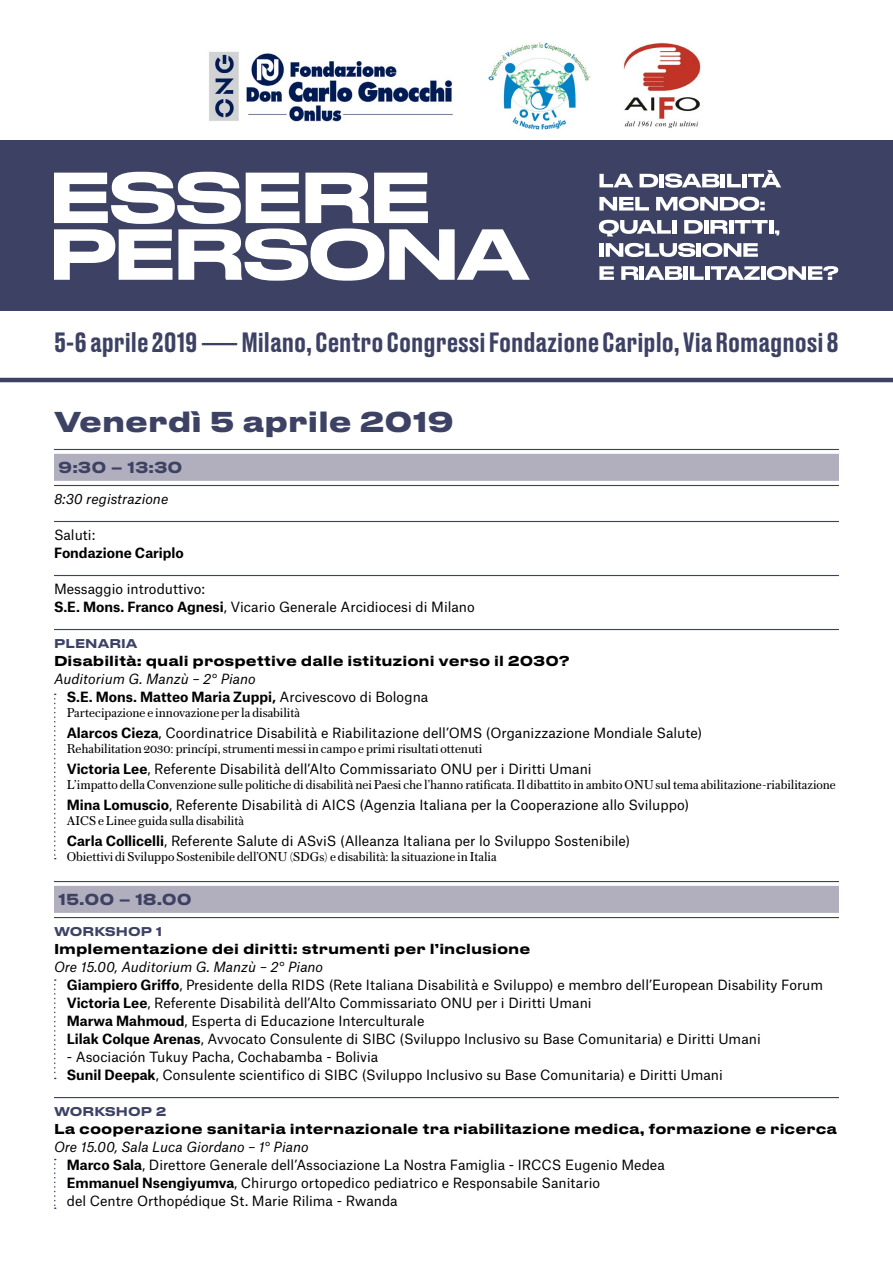
<style>
.page{position:relative;width:893px;height:1263px;background:#fff}
.page>*{position:absolute;margin:0;border:0;box-sizing:border-box;transform-origin:0 0}
.t1{font:700 27px "Druk Text Wide";color:#3d4264}
.t2{font:500 26.25px "Druk Text";color:#3d4264}
.t3{font:500 15px "Druk Text Wide";color:#3d4264}
.t4{font:13.5px/18px "Atlas Grotesk";color:#000}
.t5{font:13.5px "Austin Text";color:#000}
.t6{font:500 13.5px "Druk Text Wide";color:#000}
.t7{font:700 13.5px/18px "Atlas Grotesk";color:#000}
.t8{font:italic 13.5px "Atlas Grotesk";color:#000}
.t9{font:500 12px "Druk Text Wide";color:#3d4264}
.s1{font-weight:700}
.s2{font-weight:400;font-style:italic}
.s3{font-weight:400}
.s4{font-style:italic}
</style>
<div class="page">
<div style="left:54px;top:454px;width:785px;height:27px;background:#b1aebe"></div>
<div style="left:54px;top:886px;width:785px;height:27px;background:#b1aebe"></div>
<hr style="left:54px;top:449px;width:785px;height:1px;background:#3d4264">
<hr style="left:54px;top:485px;width:785px;height:1px;background:#3d4264">
<hr style="left:54px;top:521px;width:785px;height:1px;background:#3d4264">
<hr style="left:54px;top:575px;width:785px;height:1px;background:#3d4264">
<hr style="left:54px;top:629px;width:785px;height:1px;background:#3d4264">
<hr style="left:54px;top:881px;width:785px;height:1px;background:#3d4264">
<hr style="left:54px;top:917px;width:785px;height:1px;background:#3d4264">
<hr style="left:54px;top:1097px;width:785px;height:1px;background:#3d4264">
<svg style="left:54px;top:693px;width:2px;height:166px"></svg>
<svg style="left:54px;top:979px;width:2px;height:100px"></svg>
<svg style="left:54px;top:1159px;width:2px;height:50px"></svg>
<div style="left:0;top:140px;width:893px;height:170px;background:#3d4264"></div>
<svg style="left:54px;top:172px;width:476px;height:109px"></svg>
<svg style="left:599px;top:174px;width:34px;height:13px"></svg>
<svg style="left:640px;top:174px;width:18px;height:13px"></svg>
<div style="left:659px;top:174px;width:5px;height:13px;background:#fff"></div>
<svg style="left:665px;top:174px;width:55px;height:14px"></svg>
<hr style="left:721px;top:174px;width:4px;height:13px;background:#fff">
<svg style="left:727px;top:174px;width:14px;height:13px"></svg>
<hr style="left:742px;top:174px;width:4px;height:13px;background:#fff">
<svg style="left:748px;top:170px;width:33px;height:17px"></svg>
<svg style="left:599px;top:197px;width:50px;height:14px"></svg>
<svg style="left:656px;top:197px;width:109px;height:14px"></svg>
<svg style="left:599px;top:220px;width:72px;height:16px"></svg>
<div style="left:672px;top:220px;width:5px;height:14px;background:#fff"></div>
<svg style="left:684px;top:220px;width:19px;height:14px"></svg>
<hr style="left:704px;top:220px;width:4px;height:14px;background:#fff">
<svg style="left:710px;top:220px;width:18px;height:14px"></svg>
<hr style="left:729px;top:220px;width:4px;height:14px;background:#fff">
<svg style="left:735px;top:220px;width:33px;height:14px"></svg>
<hr style="left:769px;top:220px;width:4px;height:14px;background:#fff">
<svg style="left:775px;top:230px;width:4px;height:5px"></svg>
<div style="left:599px;top:243px;width:5px;height:14px;background:#fff"></div>
<svg style="left:606px;top:243px;width:89px;height:14px"></svg>
<hr style="left:697px;top:243px;width:4px;height:14px;background:#fff">
<svg style="left:702px;top:243px;width:56px;height:14px"></svg>
<svg style="left:599px;top:266px;width:15px;height:14px"></svg>
<svg style="left:621px;top:266px;width:17px;height:14px"></svg>
<hr style="left:640px;top:266px;width:4px;height:14px;background:#fff">
<svg style="left:645px;top:266px;width:37px;height:14px"></svg>
<hr style="left:684px;top:266px;width:4px;height:14px;background:#fff">
<svg style="left:690px;top:266px;width:14px;height:14px"></svg>
<hr style="left:705px;top:266px;width:4px;height:14px;background:#fff">
<svg style="left:711px;top:266px;width:49px;height:14px"></svg>
<hr style="left:761px;top:266px;width:4px;height:14px;background:#fff">
<svg style="left:767px;top:266px;width:71px;height:14px"></svg>
<hr style="left:0;top:378px;width:893px;height:4px;background:#3d4264">
<img style="left:623px;top:43px;width:78px;height:85px">
<img style="left:209px;top:52px;width:244px;height:70px">
<img style="left:488px;top:43px;width:102px;height:86px">
<h2 class="t2" style="left:54px;top:323px;width:145px">5-6 aprile 2019</h2>
<h2 class="t2" style="left:241px;top:323px;width:599px">Milano, Centro Congressi Fondazione Cariplo, Via Romagnosi 8</h2>
<h1 class="t1" style="left:54px;top:398px;width:401px">Venerdì 5 aprile 2019</h1>
<p class="t3" style="left:58px;top:454px;width:126px">9:30 – 13:30</p>
<p class="t8" style="left:54px;top:488px;width:116px">8:30 registrazione</p>
<p class="t4" style="left:54px;top:524px;width:43px">Saluti:</p>
<p class="t7" style="left:54px;top:542px;width:131px">Fondazione Cariplo</p>
<p class="t4" style="left:54px;top:578px;width:422px">Messaggio introduttivo:<br><span class="s1">S.E. Mons. Franco Agnesi</span>, Vicario Generale Arcidiocesi di Milano</p>
<p class="t9" style="left:54px;top:633px;width:85px">PLENARIA</p>
<p class="t6" style="left:54px;top:649px;width:517px">Disabilità: quali prospettive dalle istituzioni verso il 2030?</p>
<p class="t7" style="left:67px;top:668px;width:363px;text-indent:-13px"><span class="s2">Auditorium G. Manzù – 2° Piano<br></span>S.E. Mons. Matteo Maria Zuppi, <span class="s3">Arcivescovo di Bologna</span></p>
<p class="t5" style="left:67px;top:703px;width:235px">Partecipazione e innovazione per la disabilità</p>
<p class="t4" style="left:67px;top:722px;width:637px"><span class="s1">Alarcos Cieza</span>, Coordinatrice Disabilità e Riabilitazione dell’OMS (Organizzazione Mondiale Salute)</p>
<p class="t5" style="left:67px;top:739px;width:417px">Rehabilitation 2030: princípi, strumenti messi in campo e primi risultati ottenuti</p>
<p class="t4" style="left:67px;top:758px;width:526px"><span class="s1">Victoria Lee</span>, Referente Disabilità dell’Alto Commissariato ONU per i Diritti Umani</p>
<p class="t5" style="left:67px;top:775px;width:771px">L’impatto della Convenzione sulle politiche di disabilità nei Paesi che l’hanno ratificata. Il dibattito in ambito ONU sul tema abilitazione-riabilitazione</p>
<p class="t4" style="left:67px;top:794px;width:624px"><span class="s1">Mina Lomuscio</span>, Referente Disabilità di AICS (Agenzia Italiana per la Cooperazione allo Sviluppo)</p>
<p class="t5" style="left:67px;top:811px;width:179px">AICS e Linee guida sulla disabilità</p>
<p class="t4" style="left:67px;top:830px;width:565px"><span class="s1">Carla Collicelli</span>, Referente Salute di ASviS (Alleanza Italiana per lo Sviluppo Sostenibile)</p>
<p class="t5" style="left:67px;top:847px;width:431px">Obiettivi di Sviluppo Sostenibile dell’ONU (SDGs) e disabilità: la situazione in Italia</p>
<p class="t3" style="left:58px;top:886px;width:135px">15.00 – 18.00</p>
<p class="t9" style="left:54px;top:921px;width:110px">WORKSHOP 1</p>
<p class="t6" style="left:54px;top:937px;width:478px">Implementazione dei diritti: strumenti per l’inclusione</p>
<p class="t4" style="left:67px;top:956px;width:758px;text-indent:-13px"><span class="s4">Ore 15.00, Auditorium G. Manzù – 2° Piano<br></span><span class="s1">Giampiero Griffo</span>, Presidente della RIDS (Rete Italiana Disabilità e Sviluppo) e membro dell’European Disability Forum <span class="s1">Victoria Lee</span>, Referente Disabilità dell’Alto Commissariato ONU per i Diritti Umani<br><span class="s1">Marwa Mahmoud</span>, Esperta di Educazione Interculturale<br><span class="s1">Lilak Colque Arenas</span>, Avvocato Consulente di SIBC (Sviluppo Inclusivo su Base Comunitaria) e Diritti Umani</p>
<p class="t4" style="left:67px;top:1046px;width:658px">- Asociación Tukuy Pacha, Cochabamba - Bolivia<br><span class="s1">Sunil Deepak</span>, Consulente scientifico di SIBC (Sviluppo Inclusivo su Base Comunitaria) e Diritti Umani</p>
<p class="t9" style="left:54px;top:1101px;width:114px">WORKSHOP 2</p>
<p class="t6" style="left:54px;top:1117px;width:785px">La cooperazione sanitaria internazionale tra riabilitazione medica, formazione e ricerca</p>
<p class="t4" style="left:67px;top:1136px;width:600px;text-indent:-13px"><span class="s4">Ore 15.00, Sala Luca Giordano – 1° Piano<br></span><span class="s1">Marco Sala</span>, Direttore Generale dell’Associazione La Nostra Famiglia - IRCCS Eugenio Medea <span class="s1">Emmanuel Nsengiyumva</span>, Chirurgo ortopedico pediatrico e Responsabile Sanitario<br>del Centre Orthopédique St. Marie Rilima - Rwanda</p>
</div>
